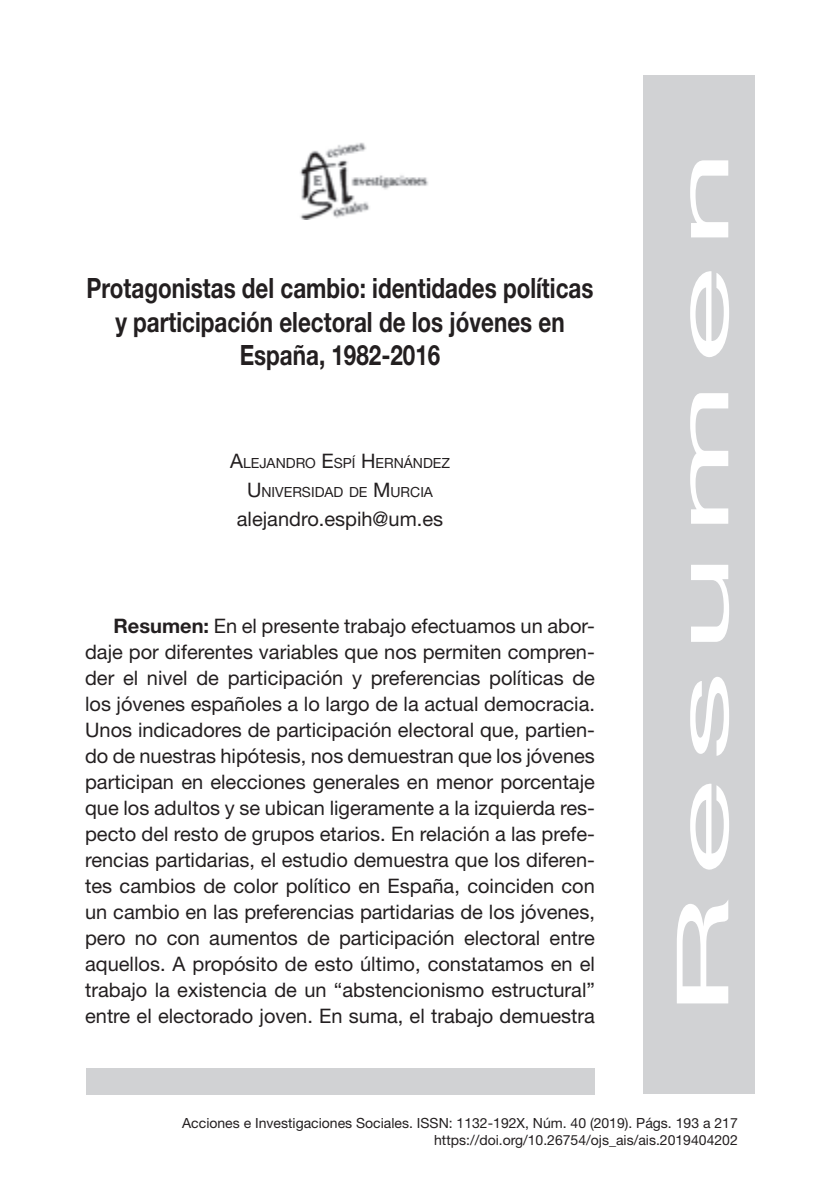
<style>
.page{position:relative;width:840px;height:1191px;background:#fff}
.page>*{position:absolute;margin:0;border:0;box-sizing:border-box;transform-origin:0 0}
.t1{font:72px "Helvetica Neue";letter-spacing:.1em;color:#fff;scale:2.5 1}
.t2{font:700 28px/33.6px "Helvetica Neue";color:#231f20;text-align:center;scale:.8 1}
.t3{font:20px/26px "Helvetica Neue";color:#231f20;text-align:justify}
.t4{font:14px/16.8px "Helvetica Neue";color:#231f20;text-align:right}
.t5{font:14px/28.6px "Helvetica Neue";color:#231f20;text-align:center}
.s1{font-size:20px}
.s2{font-weight:700}
</style>
<div class="page">
<div style="left:642px;top:75px;width:112px;height:1018px;background:#d1d2d4"></div>
<div style="left:86px;top:1068px;width:508px;height:27px;background:#d1d2d4"></div>
<img style="left:300px;top:142px;width:128px;height:77px">
<h2 class="t2" style="left:87px;top:270px;width:634px">Protagonistas del cambio: identidades políticas y participación electoral de los jóvenes en<br>España, 1982-2016</h2>
<p class="t5" style="left:230px;top:449px;width:221px"><span class="s1">A</span>LEJANDRO <span class="s1">E</span>SPÍ <span class="s1">H</span>ERNÁNDEZ<br><span class="s1">U</span> NIVERSIDAD DE <span class="s1">M</span> URCIA</p>
<p class="t3" style="left:237px;top:505px;width:208px">alejandro.espih@um.es</p>
<p class="t3" style="left:85px;top:612px;width:511px;text-indent:28px"><span class="s2">Resumen:</span> En el presente trabajo efectuamos un abor&shy;daje por diferentes variables que nos permiten compren&shy;der el nivel de participación y preferencias políticas de los jóvenes españoles a lo largo de la actual democracia.<br>Unos indicadores de participación electoral que, partien&shy;do de nuestras hipótesis, nos demuestran que los jóvenes participan en elecciones generales en menor porcentaje que los adultos y se ubican ligeramente a la izquierda res&shy;pecto del resto de grupos etarios. En relación a las prefe&shy;rencias partidarias, el estudio demuestra que los diferen&shy;tes cambios de color político en España, coinciden con un cambio en las preferencias partidarias de los jóvenes, pero no con aumentos de participación electoral entre aquellos. A propósito de esto último, constatamos en el trabajo la existencia de un “abstencionismo estructural” entre el electorado joven. En suma, el trabajo demuestra</p>
<h1 class="t1" style="left:659px;top:1017px;width:349px;rotate:-90deg">Resumen</h1>
<p class="t4" style="left:182px;top:1114px;width:556px">Acciones e Investigaciones Sociales. ISSN: 1132-192X, Núm. 40 (2019). Págs. 193 a 217 https://doi.org/10.26754/ojs_ais/ais.2019404202</p>
</div>
